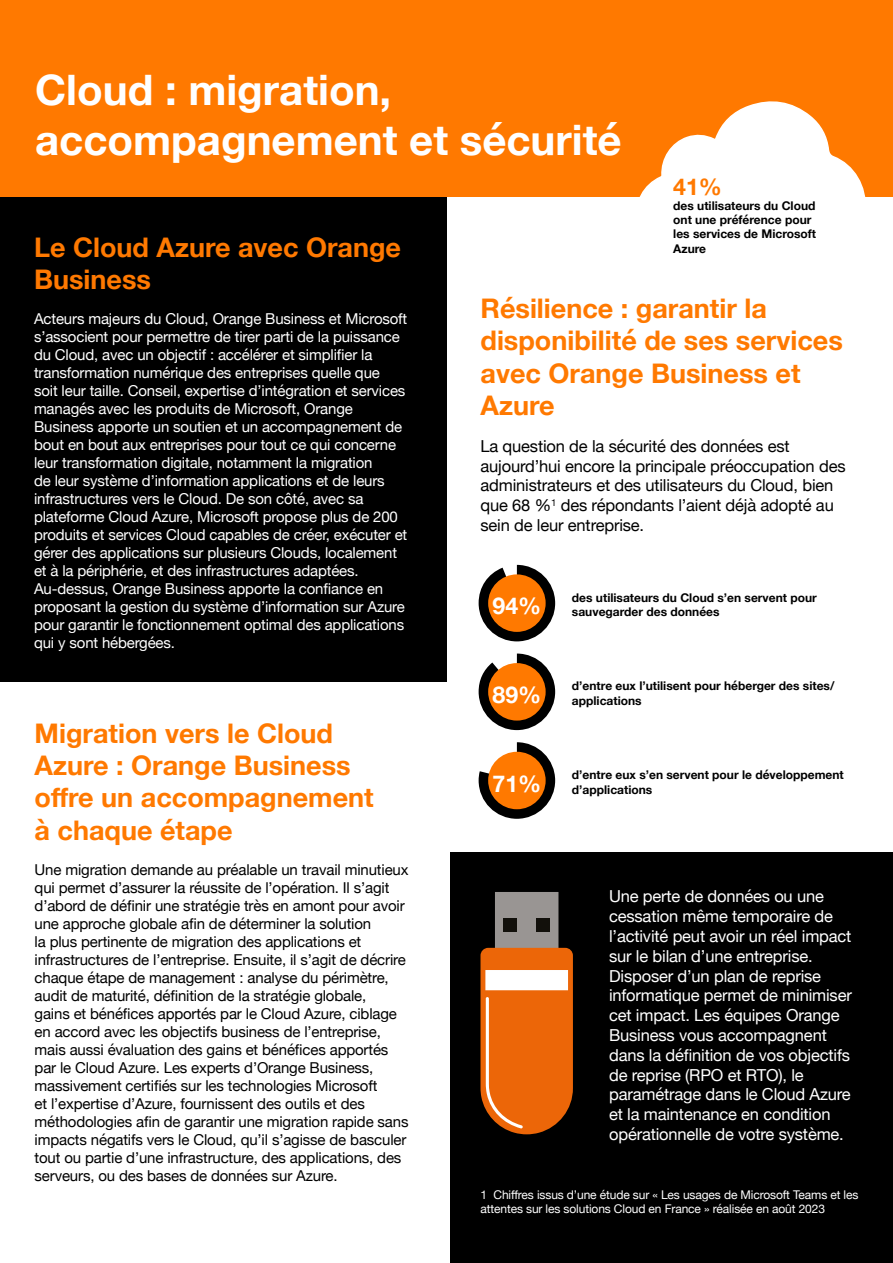
<style>
.page{position:relative;width:893px;height:1263px;background:#fff}
.page>*{position:absolute;margin:0;border:0;box-sizing:border-box;transform-origin:0 0}
.t1{font:700 42px/50.4px "Helvetica Neue";color:#fff}
.t2{font:700 27px/32.4px "Helvetica Neue";color:#ff7900}
.t3{font:700 23.1px "Helvetica Neue";color:#fff}
.t4{font:700 23.1px "Helvetica Neue";color:#ff7900}
.t5{font:16.5px/19.8px "Helvetica Neue";letter-spacing:-.01em;color:#fff}
.t6{font:16.5px/19.8px "Helvetica Neue";letter-spacing:-.01em;color:#000}
.t7{font:15px/18px "Helvetica Neue";letter-spacing:-.01em;color:#fff}
.t8{font:15px/18px "Helvetica Neue";letter-spacing:-.01em;color:#000}
.t9{font:700 12px/14.4px "Helvetica Neue";color:#000}
.t10{font:12px/14.4px "Helvetica Neue";letter-spacing:-.01em;color:#fff}
</style>
<div class="page">
<div style="left:450px;top:853px;width:443px;height:410px;background:#000"></div>
<svg style="left:480px;top:892px;width:93px;height:242px;background:#c26d31"></svg>
<div style="left:0;top:196px;width:446px;height:486px;background:#000"></div>
<div style="left:0;top:0;width:893px;height:196px;background:#ff7900"></div>
<svg style="left:633px;top:101px;width:234px;height:96px"></svg>
<svg style="left:479px;top:565px;width:76px;height:76px"></svg>
<div style="left:488px;top:574px;width:58px;height:58px;background:#ff7900;border-radius:50%"></div>
<svg style="left:479px;top:653px;width:76px;height:77px"></svg>
<div style="left:488px;top:663px;width:58px;height:57px;background:#ff7900;border-radius:50%"></div>
<svg style="left:479px;top:742px;width:76px;height:77px"></svg>
<div style="left:488px;top:752px;width:58px;height:57px;background:#ff7900;border-radius:50%"></div>
<h1 class="t1" style="left:35px;top:66px;width:588px">Cloud : migration, accompagnement et sécurité</h1>
<h2 class="t2" style="left:34px;top:232px;width:369px">Le Cloud Azure avec Orange<br>Business</h2>
<p class="t7" style="left:34px;top:311px;width:375px">Acteurs majeurs du Cloud, Orange Business et Microsoft s’associent pour permettre de tirer parti de la puissance du Cloud, avec un objectif : accélérer et simplifier la transformation numérique des entreprises quelle que soit leur taille. Conseil, expertise d’intégration et services managés avec les produits de Microsoft, Orange Business apporte un soutien et un accompagnement de bout en bout aux entreprises pour tout ce qui concerne leur transformation digitale, notamment la migration<br>de leur système d’information applications et de leurs infrastructures vers le Cloud. De son côté, avec sa plateforme Cloud Azure, Microsoft propose plus de 200 produits et services Cloud capables de créer, exécuter et gérer des applications sur plusieurs Clouds, localement et à la périphérie, et des infrastructures adaptées.<br>Au-dessus, Orange Business apporte la confiance en proposant la gestion du système d’information sur Azure pour garantir le fonctionnement optimal des applications qui y sont hébergées.</p>
<h2 class="t2" style="left:35px;top:717px;width:341px">Migration vers le Cloud<br>Azure : Orange Business offre un accompagnement à chaque étape</h2>
<p class="t8" style="left:35px;top:861px;width:375px">Une migration demande au préalable un travail minutieux qui permet d’assurer la réussite de l’opération. Il s’agit d’abord de définir une stratégie très en amont pour avoir une approche globale afin de déterminer la solution<br>la plus pertinente de migration des applications et infrastructures de l’entreprise. Ensuite, il s’agit de décrire chaque étape de management : analyse du périmètre, audit de maturité, définition de la stratégie globale,<br>gains et bénéfices apportés par le Cloud Azure, ciblage en accord avec les objectifs business de l’entreprise, mais aussi évaluation des gains et bénéfices apportés par le Cloud Azure. Les experts d’Orange Business, massivement certifiés sur les technologies Microsoft<br>et l’expertise d’Azure, fournissent des outils et des méthodologies afin de garantir une migration rapide sans impacts négatifs vers le Cloud, qu’il s’agisse de basculer tout ou partie d’une infrastructure, des applications, des serveurs, ou des bases de données sur Azure.</p>
<h3 class="t4" style="left:673px;top:169px;width:50px">41%</h3>
<p class="t9" style="left:673px;top:198px;width:144px">des utilisateurs du Cloud ont une préférence pour les services de Microsoft<br>Azure</p>
<h2 class="t2" style="left:480px;top:293px;width:364px">Résilience : garantir la disponibilité de ses services avec Orange Business et<br>Azure</h2>
<p class="t6" style="left:480px;top:437px;width:367px">La question de la sécurité des données est aujourd’hui encore la principale préoccupation des administrateurs et des utilisateurs du Cloud, bien que 68 %<sup>1</sup> des répondants l’aient déjà adopté au sein de leur entreprise.</p>
<p class="t9" style="left:572px;top:591px;width:246px">des utilisateurs du Cloud s’en servent pour</p>
<h3 class="t3" style="left:492px;top:588px;width:50px">94%</h3>
<p class="t9" style="left:572px;top:605px;width:149px">sauvegarder des données</p>
<p class="t9" style="left:572px;top:679px;width:264px">d’entre eux l’utilisent pour héberger des sites/</p>
<h3 class="t3" style="left:492px;top:677px;width:50px">89%</h3>
<p class="t9" style="left:572px;top:694px;width:71px">applications</p>
<p class="t9" style="left:572px;top:768px;width:273px">d’entre eux s’en servent pour le développement</p>
<h3 class="t3" style="left:492px;top:765px;width:50px">71%</h3>
<p class="t9" style="left:572px;top:782px;width:82px">d’applications</p>
<p class="t5" style="left:609px;top:887px;width:244px">Une perte de données ou une cessation même temporaire de l’activité peut avoir un réel impact sur le bilan d’une entreprise.<br>Disposer d’un plan de reprise informatique permet de minimiser cet impact. Les équipes Orange<br>Business vous accompagnent dans la définition de vos objectifs de reprise (RPO et RTO), le paramétrage dans le Cloud Azure et la maintenance en condition opérationnelle de votre système.</p>
<p class="t10" style="left:480px;top:1188px;width:379px">1 Chiffres issus d’une étude sur « Les usages de Microsoft Teams et les attentes sur les solutions Cloud en France » réalisée en août 2023</p>
</div>
